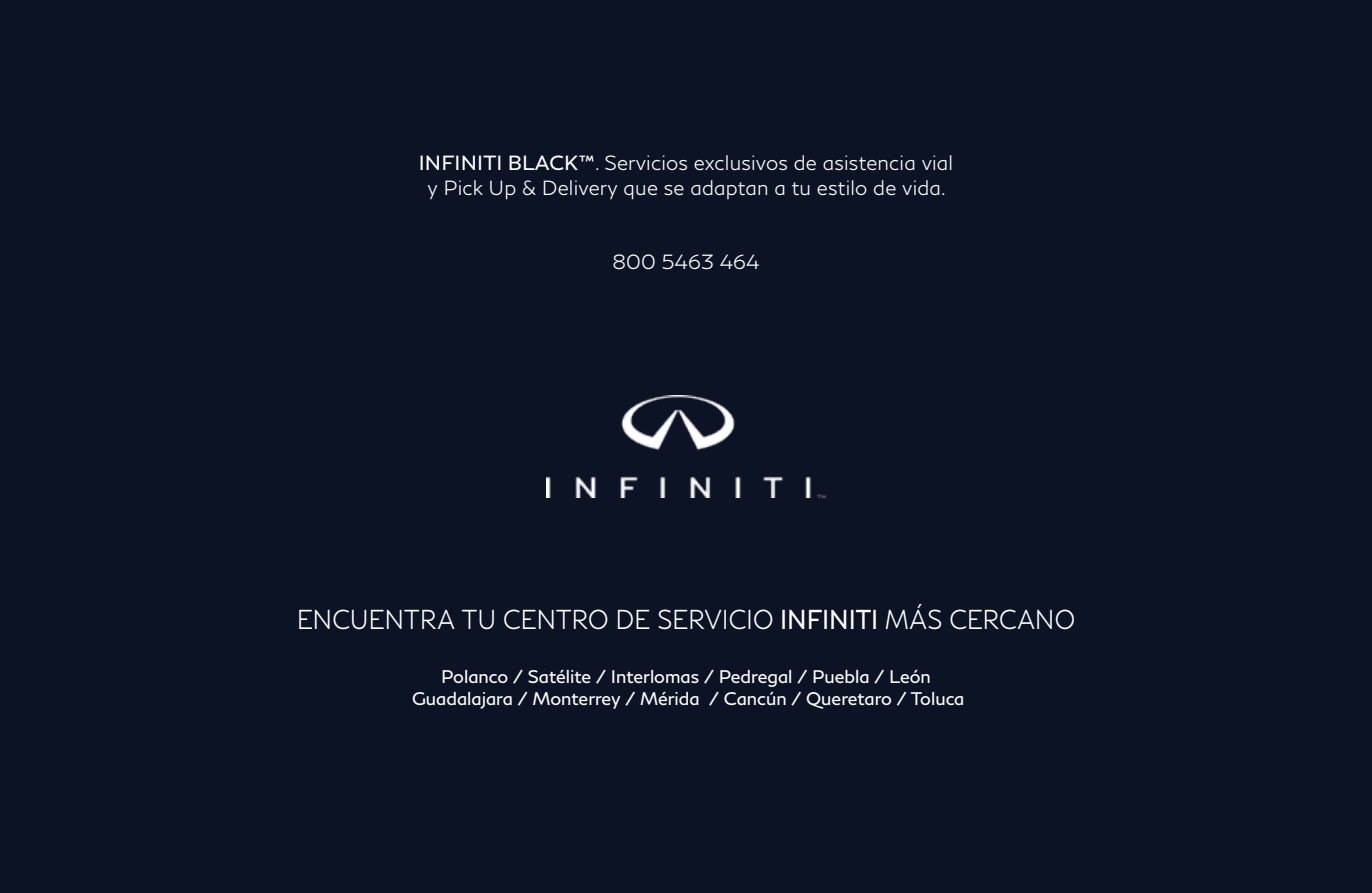
<style>
.page{position:relative;width:1372px;height:893px;background:#fff}
.page>*{position:absolute;margin:0;border:0;box-sizing:border-box;transform-origin:0 0}
.t1{font:300 27px "Infiniti Brand";color:#fff;scale:.9 1}
.t2{font:300 20.25px/24.8px "Infiniti Brand";letter-spacing:.01em;color:#fff;text-align:center}
.t3{font:18px/21.6px "Infiniti Brand";color:#fff;text-align:center}
.s1{font-weight:400}
</style>
<div class="page">
<div style="left:0;top:0;width:1371px;height:893px;background:#0c1324"></div>
<img style="left:547px;top:395px;width:278px;height:102px">
<p class="t2" style="left:419px;top:150px;width:536px"><span class="s1">INFINITI BLACK™</span>. Servicios exclusivos de asistencia vial y Pick Up &amp; Delivery que se adaptan a tu estilo de vida.</p>
<p class="t2" style="left:612px;top:249px;width:149px">800 5463 464</p>
<h1 class="t1" style="left:297px;top:601px;width:866px">ENCUENTRA TU CENTRO DE SERVICIO <span class="s1">INFINITI</span> MÁS CERCANO</h1>
<p class="t3" style="left:412px;top:665px;width:554px">Polanco / Satélite / Interlomas / Pedregal / Puebla / León<br>Guadalajara / Monterrey / Mérida / Cancún / Queretaro / Toluca</p>
</div>
